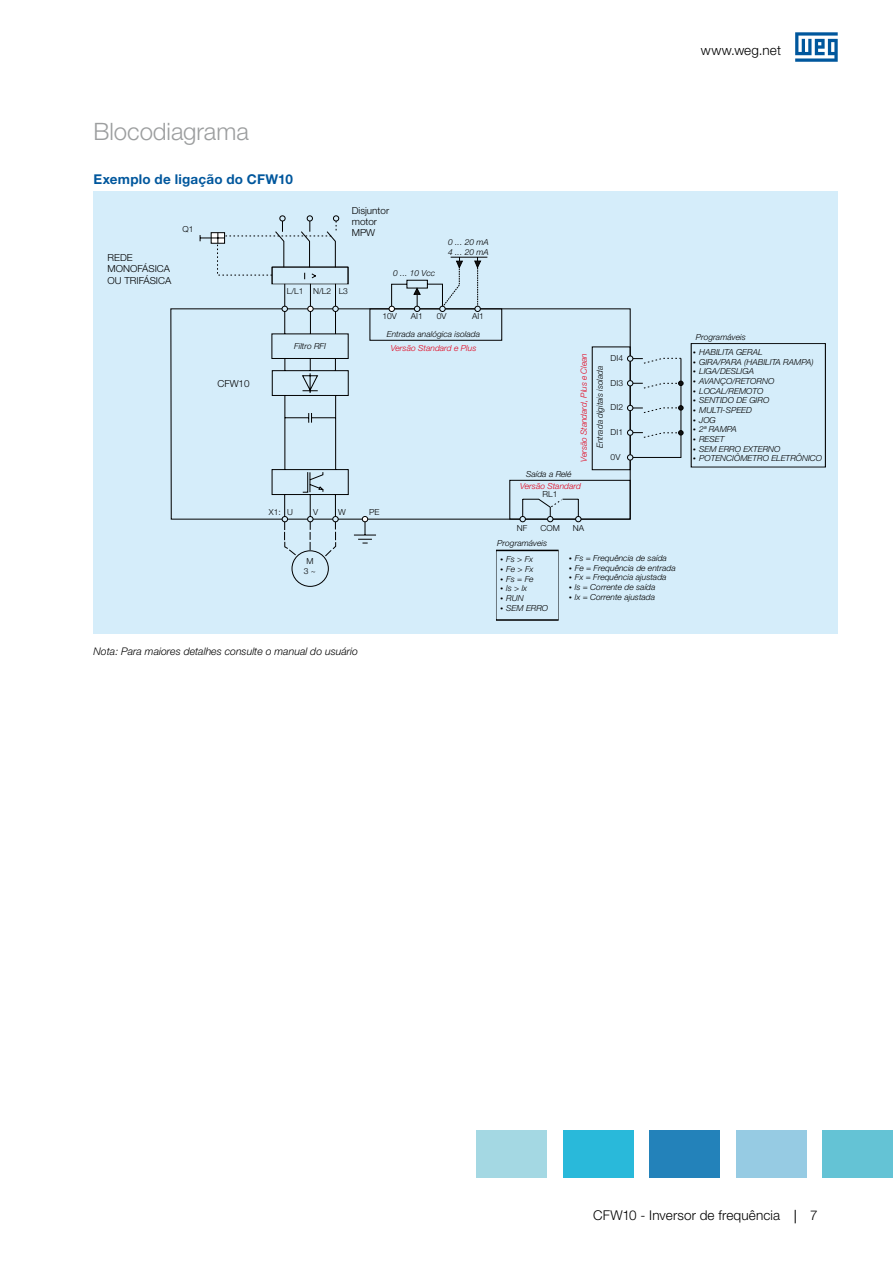
<style>
.page{position:relative;width:893px;height:1263px;background:#fff}
.page>*{position:absolute;margin:0;border:0;box-sizing:border-box;transform-origin:0 0}
.t1{font:300 24px "Helvetica Neue LT Pro";letter-spacing:-.005em;color:#9c9e9f}
.t2{font:300 13.5px "Helvetica Neue LT Pro";letter-spacing:.01em;color:#000}
.t3{font:700 13.5px "Helvetica Neue LT Pro";letter-spacing:.015em;color:#00579d}
.t4{font:italic 300 10.5px "Helvetica Neue LT Pro";color:#000}
.t5{font:300 9.75px/11.4px "Helvetica Neue LT Pro";color:#000}
.t6{font:italic 300 8.55px "Helvetica Neue LT Pro";letter-spacing:-.005em;color:#e2001a}
.t7{font:italic 300 8.55px "Helvetica Neue LT Pro";letter-spacing:-.005em;color:#000}
.t8{font:italic 300 8.25px/9.6px "Helvetica Neue LT Pro";color:#000}
.t9{font:300 8.25px/9.8px "Helvetica Neue LT Pro";color:#000;text-align:center}
.t10{font:italic 300 8.25px "Helvetica Neue LT Pro";color:#e2001a}
</style>
<div class="page">
<svg style="left:795px;top:32px;width:43px;height:30px"></svg>
<svg style="left:795px;top:1210px;width:1px;height:13px"></svg>
<div style="left:94px;top:191px;width:744px;height:443px;background:#d5edfa"></div>
<div style="left:476px;top:1131px;width:71px;height:47px;background:#a4d8e3"></div>
<div style="left:563px;top:1131px;width:70px;height:47px;background:#29b9da"></div>
<div style="left:649px;top:1131px;width:71px;height:47px;background:#2382ba"></div>
<div style="left:736px;top:1131px;width:70px;height:47px;background:#96cbe3"></div>
<div style="left:822px;top:1131px;width:71px;height:47px;background:#64c3d5"></div>
<svg style="left:170px;top:308px;width:412px;height:242px"></svg>
<svg style="left:579px;top:308px;width:52px;height:212px"></svg>
<div style="left:691px;top:343px;width:135px;height:124px;border:1px solid #000"></div>
<svg style="left:199px;top:232px;width:380px;height:288px"></svg>
<svg style="left:550px;top:499px;width:13px;height:9px"></svg>
<svg style="left:575px;top:516px;width:6px;height:6px"></svg>
<svg style="left:547px;top:516px;width:6px;height:6px"></svg>
<svg style="left:520px;top:516px;width:6px;height:6px"></svg>
<svg style="left:627px;top:356px;width:56px;height:104px"></svg>
<svg style="left:217px;top:215px;width:265px;height:372px"></svg>
<h2 class="t2" style="left:701px;top:42px;width:82px">www.weg.net</h2>
<h1 class="t1" style="left:94px;top:117px;width:157px">Blocodiagrama</h1>
<h2 class="t3" style="left:94px;top:171px;width:201px">Exemplo de ligação do CFW10</h2>
<p class="t5" style="left:108px;top:251px;width:65px">REDE<br>MONOFÁSICA<br>OU TRIFÁSICA</p>
<p class="t9" style="left:183px;top:224px;width:12px">Q1</p>
<p class="t9" style="left:287px;top:286px;width:18px">L/L1</p>
<p class="t5" style="left:352px;top:204px;width:39px">Disjuntor motor<br>MPW</p>
<p class="t9" style="left:313px;top:286px;width:36px">N/L2 L3</p>
<p class="t8" style="left:393px;top:268px;width:44px">0 ... 10 Vcc</p>
<p class="t8" style="left:448px;top:237px;width:42px">0 ... 20 mA<br>4 ... 20 mA</p>
<p class="t9" style="left:382px;top:311px;width:16px">10V</p>
<p class="t9" style="left:411px;top:311px;width:13px">AI1</p>
<p class="t9" style="left:437px;top:311px;width:11px">0V</p>
<p class="t9" style="left:472px;top:311px;width:13px">AI1</p>
<p class="t8" style="left:387px;top:329px;width:95px">Entrada analógica isolada</p>
<p class="t5" style="left:217px;top:378px;width:34px">CFW10</p>
<p class="t8" style="left:294px;top:341px;width:33px">Filtro RFI</p>
<p class="t10" style="left:391px;top:343px;width:87px">Versão Standard e Plus</p>
<p class="t9" style="left:269px;top:507px;width:25px">X1: U</p>
<p class="t9" style="left:313px;top:507px;width:7px">V</p>
<p class="t9" style="left:338px;top:507px;width:9px">W</p>
<p class="t9" style="left:369px;top:507px;width:12px">PE</p>
<p class="t9" style="left:304px;top:556px;width:14px">M<br>3 ~</p>
<p class="t8" style="left:526px;top:469px;width:47px">Saída a Relé</p>
<p class="t6" style="left:579px;top:462px;width:110px;rotate:-90deg">Versão Standard, Plus e Clean</p>
<p class="t10" style="left:520px;top:481px;width:62px">Versão Standard</p>
<p class="t9" style="left:542px;top:489px;width:16px">RL1</p>
<p class="t9" style="left:611px;top:353px;width:14px">DI4</p>
<p class="t9" style="left:611px;top:378px;width:14px">DI3</p>
<p class="t9" style="left:611px;top:402px;width:14px">DI2</p>
<p class="t9" style="left:611px;top:427px;width:14px">DI1</p>
<p class="t7" style="left:595px;top:448px;width:84px;rotate:-90deg">Entrada digitais isolada</p>
<p class="t9" style="left:611px;top:452px;width:11px">0V</p>
<p class="t9" style="left:517px;top:523px;width:12px">NF</p>
<p class="t9" style="left:540px;top:523px;width:21px">COM</p>
<p class="t8" style="left:497px;top:538px;width:51px">Programáveis</p>
<p class="t9" style="left:573px;top:523px;width:13px">NA</p>
<p class="t8" style="left:506px;top:555px;width:43px">Fs &gt; Fx<br>Fe &gt; Fx<br>Fs = Fe<br>ls &gt; lx<br>RUN<br>SEM ERRO</p>
<p class="t8" style="left:575px;top:553px;width:102px">Fs = Frequência de saída<br>Fe = Frequência de entrada<br>Fx = Frequência ajustada<br>ls = Corrente de saída<br>lx = Corrente ajustada</p>
<p class="t4" style="left:94px;top:645px;width:266px">Nota: Para maiores detalhes consulte o manual do usuário</p>
<p class="t8" style="left:699px;top:329px;width:65px;line-height:15.1px;text-indent:-3px">Programáveis<br>HABILITA GERAL</p>
<p class="t8" style="left:699px;top:357px;width:125px">GIRA/PARA (HABILITA RAMPA)<br>LIGA/DESLIGA<br>AVANÇO/RETORNO<br>LOCAL/REMOTO<br>SENTIDO DE GIRO<br>MULTI-SPEED<br>JOG<br>2ª RAMPA<br>RESET<br>SEM ERRO EXTERNO<br>POTENCIÔMETRO ELETRÔNICO</p>
<h2 class="t2" style="left:593px;top:1207px;width:189px">CFW10 - Inversor de frequência</h2>
<h2 class="t2" style="left:810px;top:1207px;width:9px">7</h2>
</div>
